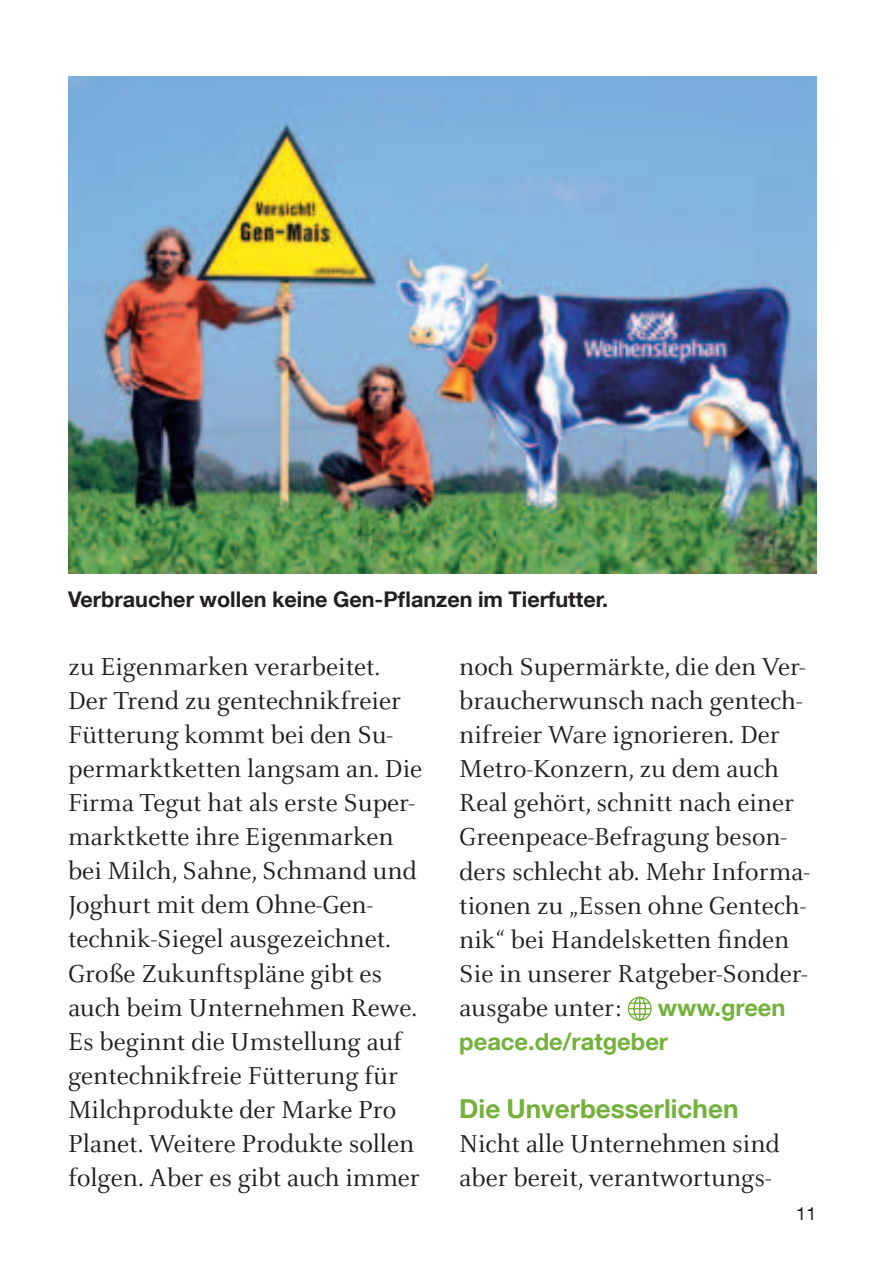
<style>
.page{position:relative;width:893px;height:1263px;background:#fff}
.page>*{position:absolute;margin:0;border:0;box-sizing:border-box;transform-origin:0 0}
.t1{font:27px/33.9px "Celeste";color:#231f20}
.t2{font:700 26.1px "Helvetica Neue LT Com";color:#73b13b}
.t3{font:700 23.7px/33.9px "Helvetica Neue LT Com";color:#73b13b}
.t4{font:700 21.6px "Helvetica Neue LT Com";color:#231f20}
.t5{font:18px "Helvetica Neue LT Com";color:#231f20}
</style>
<div class="page">
<svg style="left:628px;top:997px;width:24px;height:24px"></svg>
<img style="left:68px;top:77px;width:748px;height:496px">
<p class="t4" style="left:68px;top:586px;width:542px">Verbraucher wollen keine Gen-Pflanzen im Tierfutter.</p>
<p class="t1" style="left:68px;top:651px;width:356px">zu Eigenmarken verarbeitet.<br>Der Trend zu gentechnikfreier<br>Fütterung kommt bei den Su&shy;permarktketten langsam an. Die<br>Firma Tegut hat als erste Super&shy;marktkette ihre Eigenmarken bei Milch, Sahne, Schmand und<br>Joghurt mit dem Ohne-Gen&shy;technik-Siegel ausgezeichnet.<br>Große Zukunftspläne gibt es auch beim Unternehmen Rewe.<br>Es beginnt die Umstellung auf gentechnikfreie Fütterung für<br>Milchprodukte der Marke Pro<br>Planet. Weitere Produkte sollen folgen. Aber es gibt auch immer</p>
<p class="t1" style="left:459px;top:651px;width:352px">noch Supermärkte, die den Ver&shy;braucherwunsch nach gentech&shy;nifreier Ware ignorieren. Der<br>Metro-Konzern, zu dem auch<br>Real gehört, schnitt nach einer<br>Greenpeace-Befragung beson&shy;ders schlecht ab. Mehr Informa&shy;tionen zu „Essen ohne Gentech&shy;nik“ bei Handelsketten finden<br>Sie in unserer Ratgeber-Sonder&shy;ausgabe unter:</p>
<p class="t3" style="left:459px;top:989px;width:328px;text-indent:199px">www.green peace.de/ratgeber</p>
<p class="t2" style="left:459px;top:1092px;width:281px">Die Unverbesserlichen</p>
<p class="t1" style="left:459px;top:1127px;width:322px">Nicht alle Unternehmen sind aber bereit, verantwortungs-</p>
<p class="t5" style="left:796px;top:1202px;width:22px">11</p>
</div>
